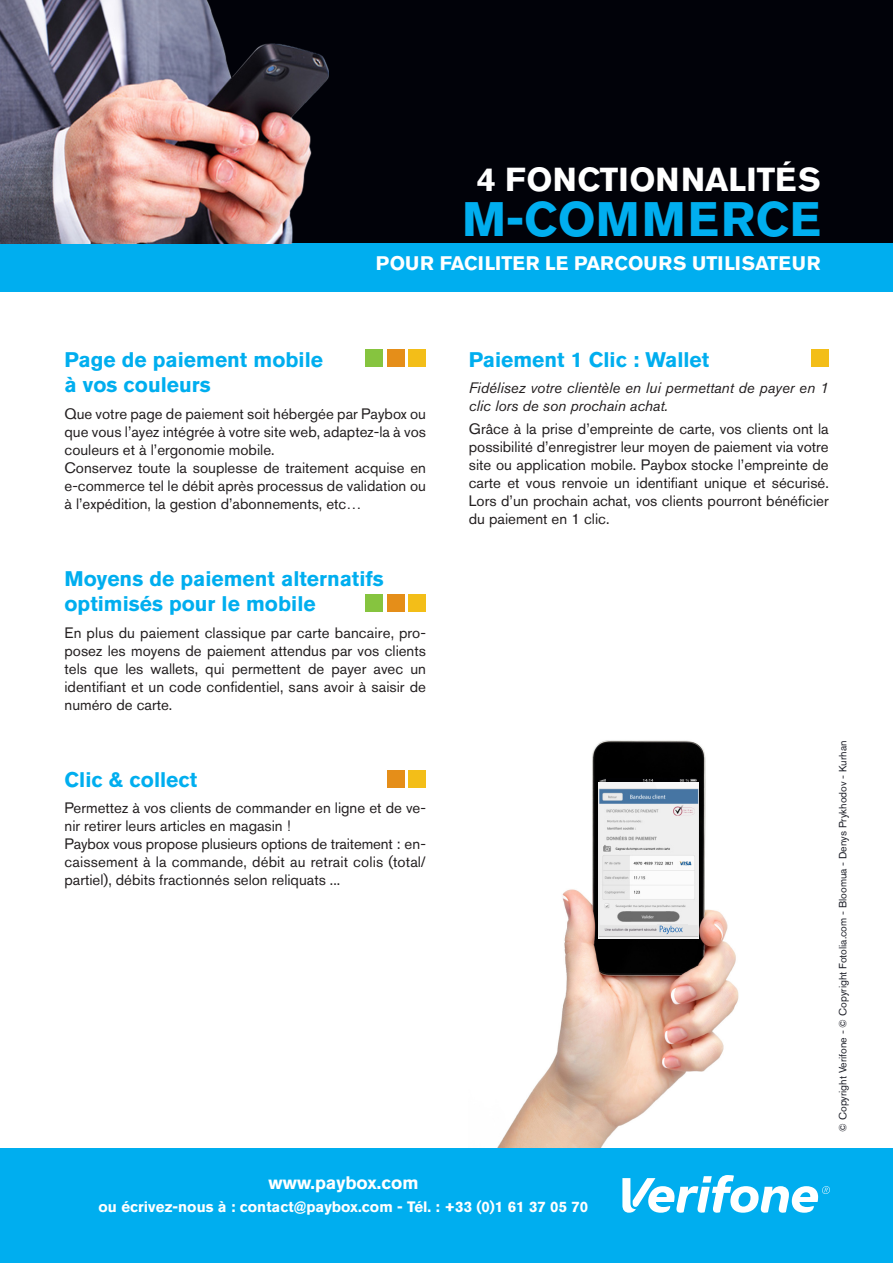
<style>
.page{position:relative;width:893px;height:1263px;background:#fff}
.page>*{position:absolute;margin:0;border:0;box-sizing:border-box;transform-origin:0 0}
.t1{font:700 48px "Akzidenz Grotesk BE";letter-spacing:.02em;color:#00aeef}
.t2{font:700 33px "Akzidenz Grotesk BE";color:#fff}
.t3{font:700 21px "Akzidenz Grotesk BE";color:#00aeef}
.t4{font:700 19.5px "Akzidenz Grotesk BE";color:#fff}
.t5{font:700 18px "Akzidenz Grotesk BE";color:#fff}
.t6{font:15px/18px "Akzidenz Grotesk BE";color:#231f20;text-align:justify}
.t7{font:italic 15px/18px "Akzidenz Grotesk BE";color:#231f20}
.t8{font:700 15px "Akzidenz Grotesk BE";color:#fff}
.t9{font:10.5px "Akzidenz Grotesk BE";color:#1f212a}
</style>
<div class="page">
<div style="left:329px;top:0;width:564px;height:243px;background:#010209"></div>
<img style="left:497px;top:740px;width:242px;height:408px">
<div style="left:0;top:243px;width:893px;height:49px;background:#00aeef"></div>
<img style="left:598px;top:782px;width:101px;height:156px">
<div style="left:657px;top:925px;width:31px;height:10px;background:#e5e5e5"></div>
<svg style="left:660px;top:926px;width:23px;height:8px"></svg>
<div style="left:0;top:1148px;width:893px;height:115px;background:#00aeef"></div>
<svg style="left:622px;top:1175px;width:208px;height:38px"></svg>
<img style="left:0;top:0;width:329px;height:243px">
<div style="left:387px;top:350px;width:17px;height:17px;background:#e58e19"></div>
<div style="left:387px;top:594px;width:17px;height:17px;background:#e58e19"></div>
<div style="left:387px;top:770px;width:17px;height:17px;background:#e58e19"></div>
<div style="left:409px;top:350px;width:17px;height:17px;background:#f3be18"></div>
<div style="left:409px;top:594px;width:17px;height:17px;background:#f3be18"></div>
<div style="left:409px;top:770px;width:17px;height:17px;background:#f3be18"></div>
<div style="left:812px;top:350px;width:17px;height:17px;background:#f3be18"></div>
<div style="left:366px;top:350px;width:17px;height:17px;background:#86c43f"></div>
<div style="left:366px;top:594px;width:17px;height:17px;background:#86c43f"></div>
<p class="t2" style="left:477px;top:160px;width:345px">4 FONCTIONNALITÉS</p>
<p class="t1" style="left:462px;top:191px;width:360px">M-COMMERCE</p>
<p class="t4" style="left:376px;top:252px;width:446px">POUR FACILITER LE PARCOURS UTILISATEUR</p>
<p class="t3" style="left:65px;top:347px;width:260px">Page de paiement mobile</p>
<p class="t3" style="left:65px;top:373px;width:148px">à vos couleurs</p>
<p class="t6" style="left:65px;top:404px;width:363px">Que votre page de paiement soit hébergée par Paybox ou que vous l’ayez intégrée à votre site web, adaptez-la à vos couleurs et à l’ergonomie mobile.</p>
<p class="t6" style="left:65px;top:458px;width:363px">Conservez toute la souplesse de traitement acquise en e-commerce tel le débit après processus de validation ou à l’expédition, la gestion d’abonnements, etc…</p>
<p class="t3" style="left:65px;top:566px;width:321px">Moyens de paiement alternatifs</p>
<p class="t3" style="left:65px;top:592px;width:253px">optimisés pour le mobile</p>
<p class="t6" style="left:65px;top:623px;width:363px">En plus du paiement classique par carte bancaire, pro&shy;posez les moyens de paiement attendus par vos clients tels que les wallets, qui permettent de payer avec un identifiant et un code confidentiel, sans avoir à saisir de numéro de carte.</p>
<p class="t3" style="left:65px;top:767px;width:134px">Clic &amp; collect</p>
<p class="t6" style="left:65px;top:799px;width:363px">Permettez à vos clients de commander en ligne et de ve&shy;nir retirer leurs articles en magasin !</p>
<p class="t6" style="left:65px;top:835px;width:363px">Paybox vous propose plusieurs options de traitement : en&shy;caissement à la commande, débit au retrait colis (total/ partiel), débits fractionnés selon reliquats ...</p>
<p class="t3" style="left:469px;top:347px;width:242px">Paiement 1 Clic : Wallet</p>
<p class="t7" style="left:469px;top:379px;width:361px">Fidélisez votre clientèle en lui permettant de payer en 1 clic lors de son prochain achat.</p>
<p class="t6" style="left:469px;top:419px;width:361px">Grâce à la prise d’empreinte de carte, vos clients ont la possibilité d’enregistrer leur moyen de paiement via votre site ou application mobile. Paybox stocke l’empreinte de carte et vous renvoie un identifiant unique et sécurisé.<br>Lors d’un prochain achat, vos clients pourront bénéficier du paiement en 1 clic.</p>
<p class="t9" style="left:837px;top:1132px;width:393px;rotate:-90deg">© Copyright Verifone - © Copyright Fotolia.com - Bloomua - Denys Prykhodov - Kurhan</p>
<p class="t5" style="left:268px;top:1173px;width:151px">www.paybox.com</p>
<p class="t8" style="left:99px;top:1198px;width:491px">ou écrivez-nous à : contact@paybox.com - Tél. : +33 (0)1 61 37 05 70</p>
</div>
